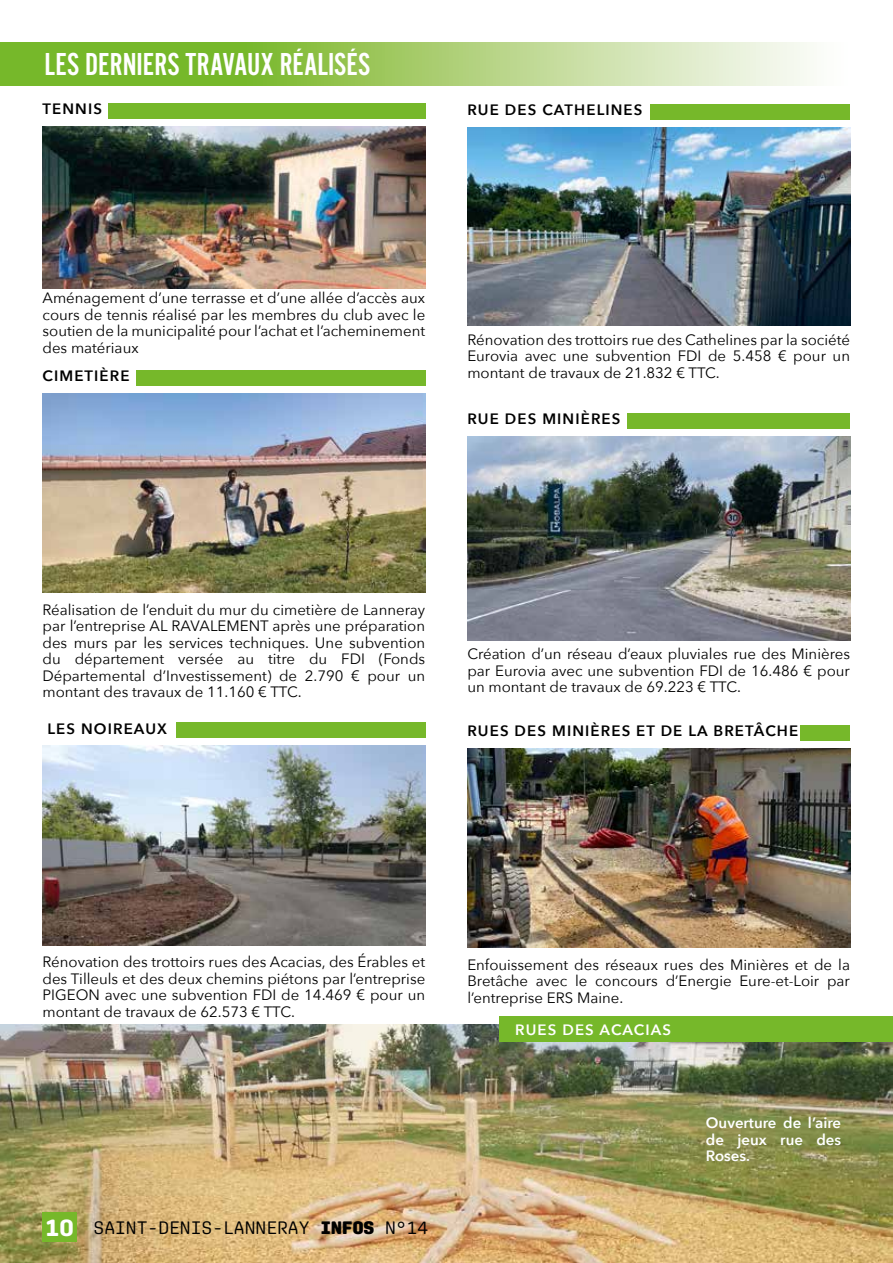
<style>
.page{position:relative;width:893px;height:1263px;background:#fff}
.page>*{position:absolute;margin:0;border:0;box-sizing:border-box;transform-origin:0 0}
.t1{font:33px "Alternate Got No 2 D";color:#fff}
.t2{font:18px "Aglet Mono";color:#000}
.t3{font:15px/16.5px "Avenir Next";color:#000;text-align:justify}
.t4{font:600 15px "Avenir Next";letter-spacing:.075em;color:#000}
.t5{font:600 15px/16.5px "Avenir Next";color:#fff;text-align:justify}
.t6{font:600 15px "Avenir Next";letter-spacing:.075em;color:#fff}
.s1{font-weight:700;font-size:24px;color:#fff}
.s2{font-weight:900}
</style>
<div class="page">
<img style="left:0;top:1025px;width:893px;height:238px">
<div style="left:43px;top:1212px;width:34px;height:30px;background:#76b82a"></div>
<svg style="left:0;top:43px;width:814px;height:42px;background:#a7cf72"></svg>
<img style="left:43px;top:126px;width:382px;height:162px">
<img style="left:43px;top:393px;width:382px;height:200px">
<img style="left:43px;top:746px;width:382px;height:200px">
<img style="left:467px;top:748px;width:383px;height:200px">
<img style="left:467px;top:128px;width:383px;height:197px">
<img style="left:467px;top:436px;width:383px;height:205px">
<div style="left:108px;top:103px;width:317px;height:15px;background:#76b82a"></div>
<div style="left:136px;top:370px;width:289px;height:15px;background:#76b82a"></div>
<div style="left:176px;top:723px;width:249px;height:15px;background:#76b82a"></div>
<div style="left:499px;top:1017px;width:394px;height:25px;background:#76b82a"></div>
<div style="left:800px;top:725px;width:50px;height:15px;background:#76b82a"></div>
<div style="left:650px;top:104px;width:200px;height:16px;background:#76b82a"></div>
<div style="left:628px;top:413px;width:222px;height:15px;background:#76b82a"></div>
<h1 class="t1" style="left:45px;top:47px;width:327px">LES DERNIERS TRAVAUX RÉALISÉS</h1>
<p class="t4" style="left:43px;top:96px;width:61px">TENNIS</p>
<p class="t4" style="left:467px;top:97px;width:177px">RUE DES CATHELINES</p>
<p class="t3" style="left:43px;top:289px;width:384px">Aménagement d’une terrasse et d’une allée d’accès aux cours de tennis réalisé par les membres du club avec le soutien de la municipalité pour l’achat et l’acheminement des matériaux</p>
<p class="t4" style="left:43px;top:363px;width:89px">CIMETIÈRE</p>
<p class="t3" style="left:467px;top:331px;width:384px">Rénovation des trottoirs rue des Cathelines par la société Eurovia avec une subvention FDI de 5.458 € pour un montant de travaux de 21.832 € TTC.</p>
<p class="t4" style="left:467px;top:406px;width:155px">RUE DES MINIÈRES</p>
<p class="t3" style="left:43px;top:601px;width:384px">Réalisation de l’enduit du mur du cimetière de Lanneray par l’entreprise AL RAVALEMENT après une préparation des murs par les services techniques. Une subvention du département versée au titre du FDI (Fonds Départemental d’Investissement) de 2.790 € pour un montant des travaux de 11.160 € TTC.</p>
<p class="t3" style="left:467px;top:645px;width:384px">Création d’un réseau d’eaux pluviales rue des Minières par Eurovia avec une subvention FDI de 16.486 € pour un montant de travaux de 69.223 € TTC.</p>
<p class="t4" style="left:47px;top:716px;width:121px">LES NOIREAUX</p>
<p class="t4" style="left:467px;top:718px;width:332px">RUES DES MINIÈRES ET DE LA BRETÂCHE</p>
<p class="t3" style="left:43px;top:953px;width:384px">Rénovation des trottoirs rues des Acacias, des Érables et des Tilleuls et des deux chemins piétons par l’entreprise PIGEON avec une subvention FDI de 14.469 € pour un montant de travaux de 62.573 € TTC.</p>
<p class="t2" style="left:45px;top:1217px;width:385px"><span class="s1">10</span> SAINT-DENIS-LANNERAY <span class="s2">INFOS</span> N°14</p>
<p class="t3" style="left:467px;top:955px;width:384px">Enfouissement des réseaux rues des Minières et de la Bretâche avec le concours d’Energie Eure-et-Loir par l’entreprise ERS Maine.</p>
<p class="t6" style="left:515px;top:1017px;width:157px">RUES DES ACACIAS</p>
<p class="t5" style="left:706px;top:1114px;width:137px">Ouverture de l’aire de jeux rue des Roses.</p>
</div>
